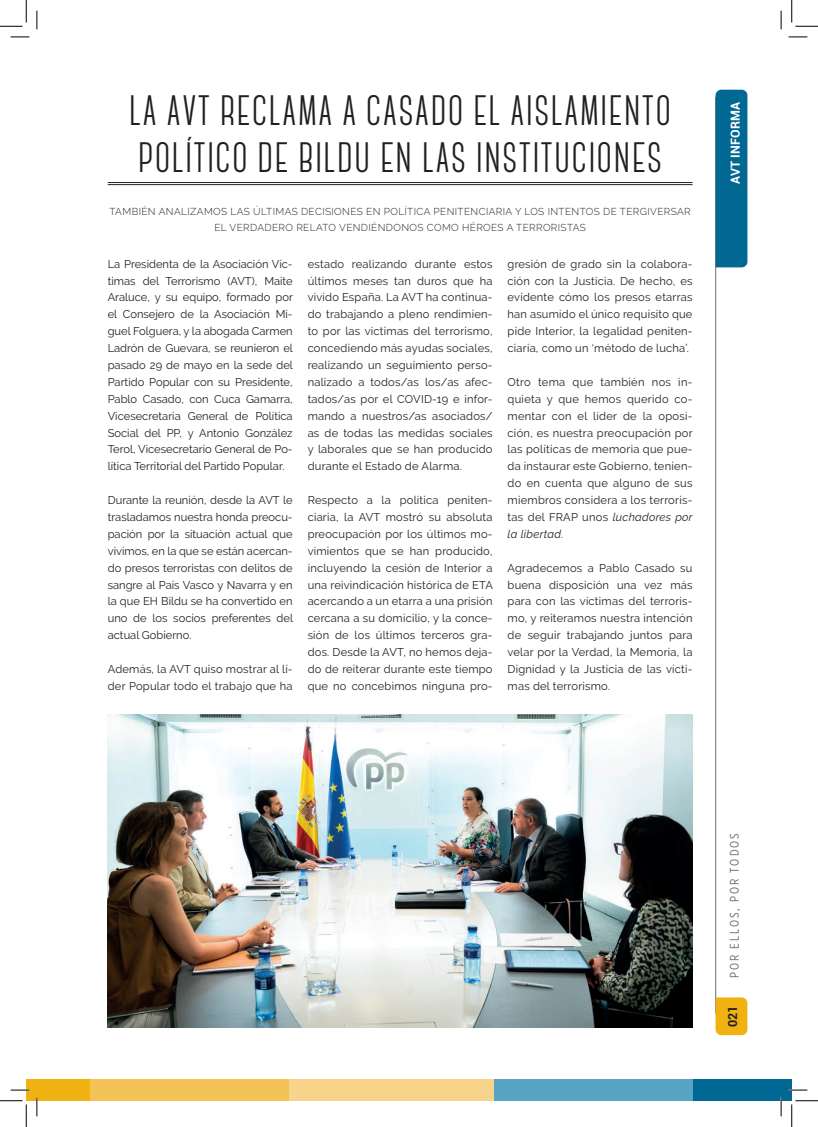
<style>
.page{position:relative;width:818px;height:1127px;background:#fff}
.page>*{position:absolute;margin:0;border:0;box-sizing:border-box;transform-origin:0 0}
.t1{font:700 42.5px/46.2px "Canter";letter-spacing:.04em;color:#231f20}
.t2{font:12.5px "Gotham X Narrow";letter-spacing:.16em;color:#6c6d70}
.t3{font:700 12.5px "Roboto";color:#fff}
.t4{font:700 12.5px "Roboto";color:#231f20}
.t5{font:11.25px/16.9px "Raleway";letter-spacing:.02em;color:#231f20;text-align:justify}
.t6{font:300 10px/16.2px "Raleway";letter-spacing:.04em;color:#231f20;text-align:center}
.s1{font-style:italic}
</style>
<div class="page">
<img style="left:108px;top:714px;width:584px;height:313px">
<hr style="left:108px;top:182px;width:584px;height:1px;background:#231f20">
<hr style="left:108px;top:184px;width:584px;height:1px;background:#231f20">
<hr style="left:715px;top:97px;width:1px;height:916px;background:#6c6d70">
<svg style="left:715px;top:997px;width:32px;height:37px"></svg>
<div style="left:715px;top:90px;width:32px;height:177px;background:#006893"></div>
<div style="left:692px;top:1079px;width:100px;height:21px;background:#006893"></div>
<div style="left:26px;top:1079px;width:11px;height:21px;background:#efb211"></div>
<div style="left:37px;top:1079px;width:53px;height:21px;background:#efb211"></div>
<div style="left:494px;top:1079px;width:198px;height:21px;background:#58a4c4"></div>
<div style="left:288px;top:1079px;width:206px;height:21px;background:#f7d38c"></div>
<div style="left:90px;top:1079px;width:198px;height:21px;background:#f4c357"></div>
<svg style="left:11px;top:36px;width:18px;height:2px"></svg>
<svg style="left:788px;top:36px;width:19px;height:2px"></svg>
<svg style="left:11px;top:1089px;width:18px;height:1px"></svg>
<svg style="left:788px;top:1089px;width:19px;height:1px"></svg>
<svg style="left:36px;top:11px;width:2px;height:18px"></svg>
<svg style="left:36px;top:1097px;width:2px;height:18px"></svg>
<svg style="left:780px;top:11px;width:2px;height:18px"></svg>
<svg style="left:780px;top:1097px;width:2px;height:18px"></svg>
<svg style="left:0;top:0;width:27px;height:27px"></svg>
<svg style="left:0;top:1100px;width:27px;height:26px"></svg>
<svg style="left:791px;top:0;width:27px;height:27px"></svg>
<svg style="left:791px;top:1100px;width:27px;height:26px"></svg>
<h1 class="t1" style="left:129px;top:88px;width:543px">LA AVT RECLAMA A CASADO EL AISLAMIENTO<br>POLÍTICO DE BILDU EN LAS INSTITUCIONES</h1>
<p class="t6" style="left:110px;top:203px;width:583px">TAMBIÉN ANALIZAMOS LAS ÚLTIMAS DECISIONES EN POLÍTICA PENITENCIARIA Y LOS INTENTOS DE TERGIVERSAR<br>EL VERDADERO RELATO VENDIÉNDONOS COMO HÉROES A TERRORISTAS</p>
<p class="t5" style="left:108px;top:255px;width:187px">La Presidenta de la Asociación Víc&shy;timas del Terrorismo (AVT), Maite Araluce, y su equipo, formado por el Consejero de la Asociación Mi&shy;guel Folguera, y la abogada Carmen Ladrón de Guevara, se reunieron el pasado 29 de mayo en la sede del Partido Popular con su Presidente, Pablo Casado, con Cuca Gamarra, Vicesecretaria General de Política Social del PP, y Antonio González Terol, Vicesecretario General de Po&shy;lítica Territorial del Partido Popular.</p>
<p class="t5" style="left:108px;top:491px;width:187px">Durante la reunión, desde la AVT le trasladamos nuestra honda preocu&shy;pación por la situación actual que vivimos, en la que se están acercan&shy;do presos terroristas con delitos de sangre al País Vasco y Navarra y en la que EH Bildu se ha convertido en uno de los socios preferentes del actual Gobierno.</p>
<p class="t5" style="left:108px;top:660px;width:186px">Además, la AVT quiso mostrar al lí&shy;der Popular todo el trabajo que ha</p>
<p class="t5" style="left:308px;top:255px;width:186px">estado realizando durante estos últimos meses tan duros que ha vivido España. La AVT ha continua&shy;do trabajando a pleno rendimien&shy;to por las víctimas del terrorismo, concediendo más ayudas sociales, realizando un seguimiento perso&shy;nalizado a todos/as los/as afec&shy;tados/as por el COVID-19 e infor&shy;mando a nuestros/as asociados/ as de todas las medidas sociales y laborales que se han producido durante el Estado de Alarma.</p>
<p class="t5" style="left:308px;top:491px;width:187px">Respecto a la política peniten&shy;ciaria, la AVT mostró su absoluta preocupación por los últimos mo&shy;vimientos que se han producido, incluyendo la cesión de Interior a una reivindicación histórica de ETA acercando a un etarra a una prisión cercana a su domicilio, y la conce&shy;sión de los últimos terceros gra&shy;dos. Desde la AVT, no hemos deja&shy;do de reiterar durante este tiempo que no concebimos ninguna pro-</p>
<p class="t5" style="left:508px;top:255px;width:186px">gresión de grado sin la colabora&shy;ción con la Justicia. De hecho, es evidente cómo los presos etarras han asumido el único requisito que pide Interior, la legalidad peniten&shy;ciaria, como un ‘método de lucha’.</p>
<p class="t5" style="left:508px;top:373px;width:187px">Otro tema que también nos in&shy;quieta y que hemos querido co&shy;mentar con el líder de la oposi&shy;ción, es nuestra preocupación por las políticas de memoria que pue&shy;da instaurar este Gobierno, tenien&shy;do en cuenta que alguno de sus miembros considera a los terroris&shy;tas del FRAP unos <span class="s1">luchadores por la libertad.</span></p>
<p class="t5" style="left:508px;top:559px;width:186px">Agradecemos a Pablo Casado su buena disposición una vez más para con las víctimas del terroris&shy;mo, y reiteramos nuestra intención de seguir trabajando juntos para velar por la Verdad, la Memoria, la Dignidad y la Justicia de las vícti&shy;mas del terrorismo.</p>
<p class="t3" style="left:726px;top:184px;width:82px;rotate:-90deg">AVT INFORMA</p>
<p class="t2" style="left:727px;top:978px;width:147px;rotate:-90deg">POR ELLOS, POR TODOS</p>
<p class="t4" style="left:724px;top:1026px;width:23px;rotate:-90deg">021</p>
</div>
